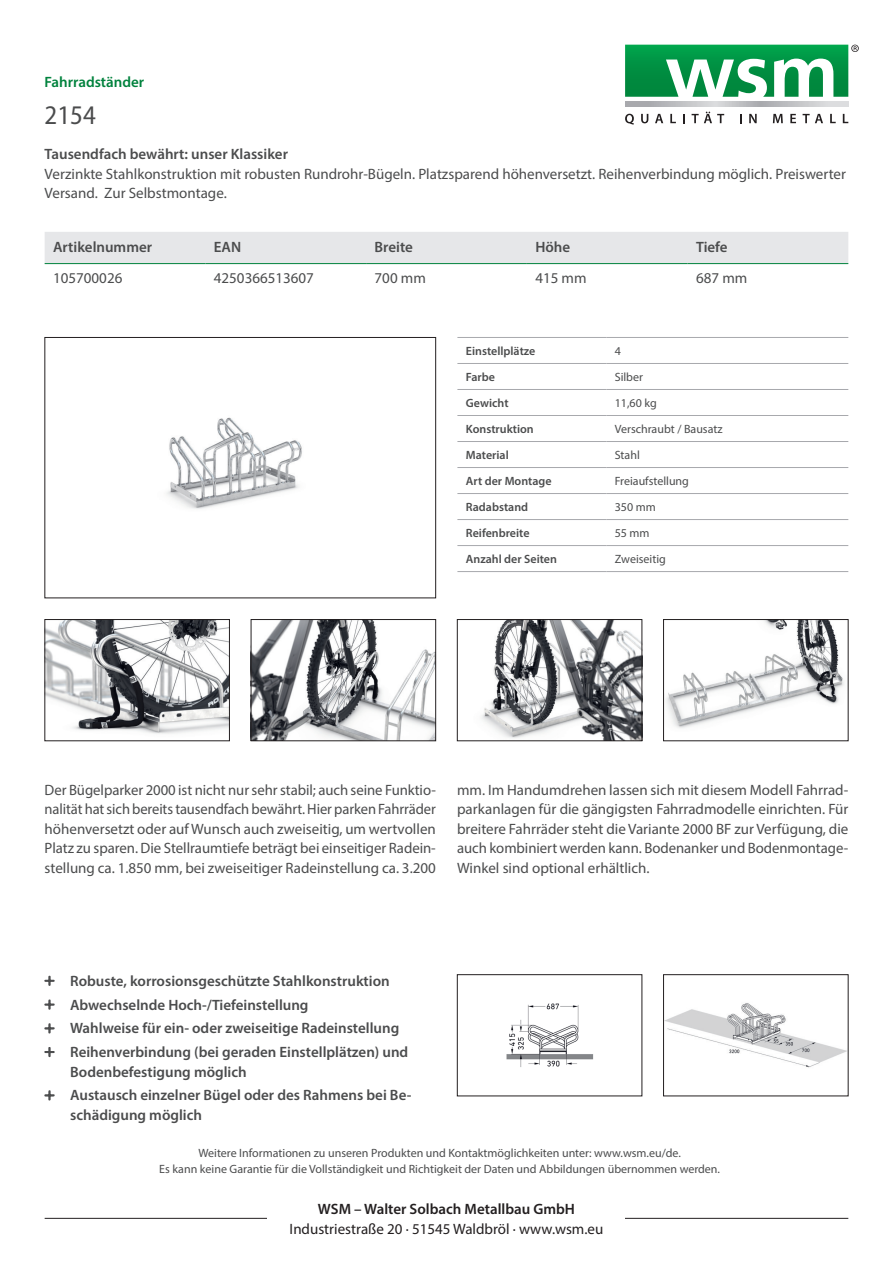
<style>
.page{position:relative;width:893px;height:1263px;background:#fff}
.page>*{position:absolute;margin:0;border:0;box-sizing:border-box;transform-origin:0 0}
.t1{font:semi-condensed 27px "Myriad Pro";color:#4b4c4d}
.t2{font:15px/19.5px "Myriad Pro";color:#4b4c4d;text-align:justify}
.t3{font:600 15px/23.7px "Myriad Pro";color:#4b4c4d}
.t4{font:15px "Myriad Pro";color:#231f20}
.t5{font:600 15px "Myriad Pro";color:#231f20}
.t6{font:600 15px "Myriad Pro";color:#00823d}
.t7{font:12px/16.5px "Myriad Pro";color:#4b4c4d;text-align:center}
.t8{font:600 12px "Myriad Pro";color:#4b4c4d}
</style>
<div class="page">
<img style="left:166px;top:417px;width:136px;height:92px">
<div style="left:45px;top:337px;width:391px;height:261px;border:1px solid #231f20"></div>
<img style="left:47px;top:621px;width:181px;height:113px">
<div style="left:45px;top:619px;width:185px;height:122px;border:1px solid #231f20"></div>
<img style="left:253px;top:621px;width:181px;height:118px">
<div style="left:251px;top:619px;width:185px;height:122px;border:1px solid #231f20"></div>
<img style="left:666px;top:621px;width:178px;height:107px">
<div style="left:663px;top:619px;width:185px;height:122px;border:1px solid #231f20"></div>
<img style="left:481px;top:621px;width:159px;height:118px">
<div style="left:457px;top:619px;width:185px;height:122px;border:1px solid #231f20"></div>
<div style="left:45px;top:232px;width:803px;height:31px;background:#e6e7e9"></div>
<hr style="left:45px;top:263px;width:160px;height:1px;background:#00823d">
<hr style="left:205px;top:263px;width:161px;height:1px;background:#00823d">
<hr style="left:366px;top:263px;width:161px;height:1px;background:#00823d">
<hr style="left:527px;top:263px;width:161px;height:1px;background:#00823d">
<hr style="left:688px;top:263px;width:160px;height:1px;background:#00823d">
<img style="left:665px;top:1003px;width:181px;height:65px">
<div style="left:663px;top:974px;width:185px;height:122px;border:1px solid #231f20"></div>
<img style="left:506px;top:1003px;width:88px;height:64px">
<div style="left:457px;top:974px;width:185px;height:122px;border:1px solid #231f20"></div>
<hr style="left:457px;top:337px;width:149px;height:1px;background:#a8a9ad">
<hr style="left:606px;top:337px;width:242px;height:1px;background:#a8a9ad">
<hr style="left:457px;top:363px;width:149px;height:1px;background:#a8a9ad">
<hr style="left:606px;top:363px;width:242px;height:1px;background:#a8a9ad">
<hr style="left:457px;top:389px;width:149px;height:1px;background:#a8a9ad">
<hr style="left:606px;top:389px;width:242px;height:1px;background:#a8a9ad">
<hr style="left:457px;top:415px;width:149px;height:1px;background:#a8a9ad">
<hr style="left:606px;top:415px;width:242px;height:1px;background:#a8a9ad">
<hr style="left:457px;top:441px;width:149px;height:1px;background:#a8a9ad">
<hr style="left:606px;top:441px;width:242px;height:1px;background:#a8a9ad">
<hr style="left:457px;top:467px;width:149px;height:1px;background:#a8a9ad">
<hr style="left:606px;top:467px;width:242px;height:1px;background:#a8a9ad">
<hr style="left:457px;top:493px;width:149px;height:1px;background:#a8a9ad">
<hr style="left:606px;top:493px;width:242px;height:1px;background:#a8a9ad">
<hr style="left:457px;top:519px;width:149px;height:1px;background:#a8a9ad">
<hr style="left:606px;top:519px;width:242px;height:1px;background:#a8a9ad">
<hr style="left:457px;top:545px;width:149px;height:1px;background:#a8a9ad">
<hr style="left:606px;top:545px;width:242px;height:1px;background:#a8a9ad">
<hr style="left:457px;top:571px;width:149px;height:1px;background:#a8a9ad">
<hr style="left:606px;top:571px;width:242px;height:1px;background:#a8a9ad">
<hr style="left:45px;top:1218px;width:803px;height:1px;background:#231f20">
<svg style="left:625px;top:114px;width:9px;height:11px"></svg>
<svg style="left:641px;top:114px;width:7px;height:9px"></svg>
<svg style="left:655px;top:114px;width:8px;height:9px"></svg>
<svg style="left:670px;top:114px;width:6px;height:9px"></svg>
<svg style="left:683px;top:114px;width:2px;height:9px"></svg>
<svg style="left:692px;top:112px;width:32px;height:11px"></svg>
<svg style="left:749px;top:114px;width:8px;height:9px"></svg>
<svg style="left:773px;top:114px;width:10px;height:9px"></svg>
<svg style="left:790px;top:114px;width:6px;height:9px"></svg>
<svg style="left:803px;top:114px;width:20px;height:9px"></svg>
<svg style="left:830px;top:114px;width:6px;height:9px"></svg>
<svg style="left:843px;top:114px;width:5px;height:9px"></svg>
<hr style="left:625px;top:106px;width:223px;height:1px;background:#636366">
<svg style="left:625px;top:102px;width:223px;height:4px"></svg>
<svg style="left:625px;top:45px;width:234px;height:52px"></svg>
<div style="left:268px;top:1203px;width:357px;height:30px;background:#fff"></div>
<p class="t6" style="left:45px;top:72px;width:101px">Fahrradständer</p>
<h1 class="t1" style="left:45px;top:99px;width:53px">2154</h1>
<p class="t3" style="left:45px;top:142px;width:245px">Tausendfach bewährt: unser Klassiker</p>
<p class="t2" style="left:45px;top:164px;width:803px">Verzinkte Stahlkonstruktion mit robusten Rundrohr-Bügeln. Platzsparend höhenversetzt. Reihenverbindung möglich. Preiswerter<br>Versand. Zur Selbstmontage.</p>
<p class="t3" style="left:53px;top:234px;width:101px">Artikelnummer</p>
<p class="t3" style="left:214px;top:234px;width:29px">EAN</p>
<p class="t3" style="left:375px;top:234px;width:40px">Breite</p>
<p class="t3" style="left:535px;top:234px;width:36px">Höhe</p>
<p class="t3" style="left:696px;top:234px;width:33px">Tiefe</p>
<p class="t2" style="left:53px;top:268px;width:71px">105700026</p>
<p class="t2" style="left:214px;top:268px;width:102px">4250366513607</p>
<p class="t2" style="left:375px;top:268px;width:53px">700 mm</p>
<p class="t2" style="left:535px;top:268px;width:53px">415 mm</p>
<p class="t2" style="left:696px;top:268px;width:53px">687 mm</p>
<p class="t8" style="left:466px;top:343px;width:71px">Einstellplätze</p>
<p class="t7" style="left:615px;top:342px;width:8px">4</p>
<p class="t8" style="left:466px;top:369px;width:31px">Farbe</p>
<p class="t7" style="left:615px;top:368px;width:30px">Silber</p>
<p class="t8" style="left:466px;top:395px;width:44px">Gewicht</p>
<p class="t7" style="left:615px;top:394px;width:43px">11,60 kg</p>
<p class="t8" style="left:466px;top:421px;width:69px">Konstruktion</p>
<p class="t7" style="left:615px;top:420px;width:109px">Verschraubt / Bausatz</p>
<p class="t8" style="left:466px;top:447px;width:44px">Material</p>
<p class="t7" style="left:615px;top:446px;width:27px">Stahl</p>
<p class="t8" style="left:466px;top:473px;width:87px">Art der Montage</p>
<p class="t7" style="left:615px;top:472px;width:76px">Freiaufstellung</p>
<p class="t8" style="left:466px;top:499px;width:64px">Radabstand</p>
<p class="t7" style="left:615px;top:498px;width:43px">350 mm</p>
<p class="t8" style="left:466px;top:525px;width:65px">Reifenbreite</p>
<p class="t7" style="left:615px;top:524px;width:36px">55 mm</p>
<p class="t8" style="left:466px;top:551px;width:93px">Anzahl der Seiten</p>
<p class="t7" style="left:615px;top:550px;width:53px">Zweiseitig</p>
<p class="t2" style="left:45px;top:780px;width:393px">Der Bügelparker 2000 ist nicht nur sehr stabil; auch seine Funktio&shy;nalität hat sich bereits tausendfach bewährt. Hier parken Fahrräder höhenversetzt oder auf Wunsch auch zweiseitig, um wertvollen Platz zu sparen. Die Stellraumtiefe beträgt bei einseitiger Radein&shy;stellung ca. 1.850 mm, bei zweiseitiger Radeinstellung ca. 3.200</p>
<p class="t2" style="left:457px;top:780px;width:393px">mm. Im Handumdrehen lassen sich mit diesem Modell Fahrrad&shy;parkanlagen für die gängigsten Fahrradmodelle einrichten. Für breitere Fahrräder steht die Variante 2000 BF zur Verfügung, die auch kombiniert werden kann. Bodenanker und Bodenmontage-Winkel sind optional erhältlich.</p>
<p class="t3" style="left:70px;top:968px;width:340px">Robuste, korrosionsgeschützte Stahlkonstruktion Abwechselnde Hoch-/Tiefeinstellung<br>Wahlweise für ein- oder zweiseitige Radeinstellung Reihenverbindung (bei geraden Einstellplätzen) und</p>
<p class="t3" style="left:70px;top:1059px;width:343px">Bodenbefestigung möglich<br>Austausch einzelner Bügel oder des Rahmens bei Be-</p>
<p class="t3" style="left:70px;top:1102px;width:133px">schädigung möglich</p>
<p class="t7" style="left:159px;top:1144px;width:562px">Weitere Informationen zu unseren Produkten und Kontaktmöglichkeiten unter: www.wsm.eu/de.<br>Es kann keine Garantie für die Vollständigkeit und Richtigkeit der Daten und Abbildungen übernommen werden.</p>
<p class="t5" style="left:318px;top:1199px;width:259px">WSM – Walter Solbach Metallbau GmbH</p>
<p class="t4" style="left:290px;top:1219px;width:315px">Industriestraße 20 · 51545 Waldbröl · www.wsm.eu</p>
</div>
